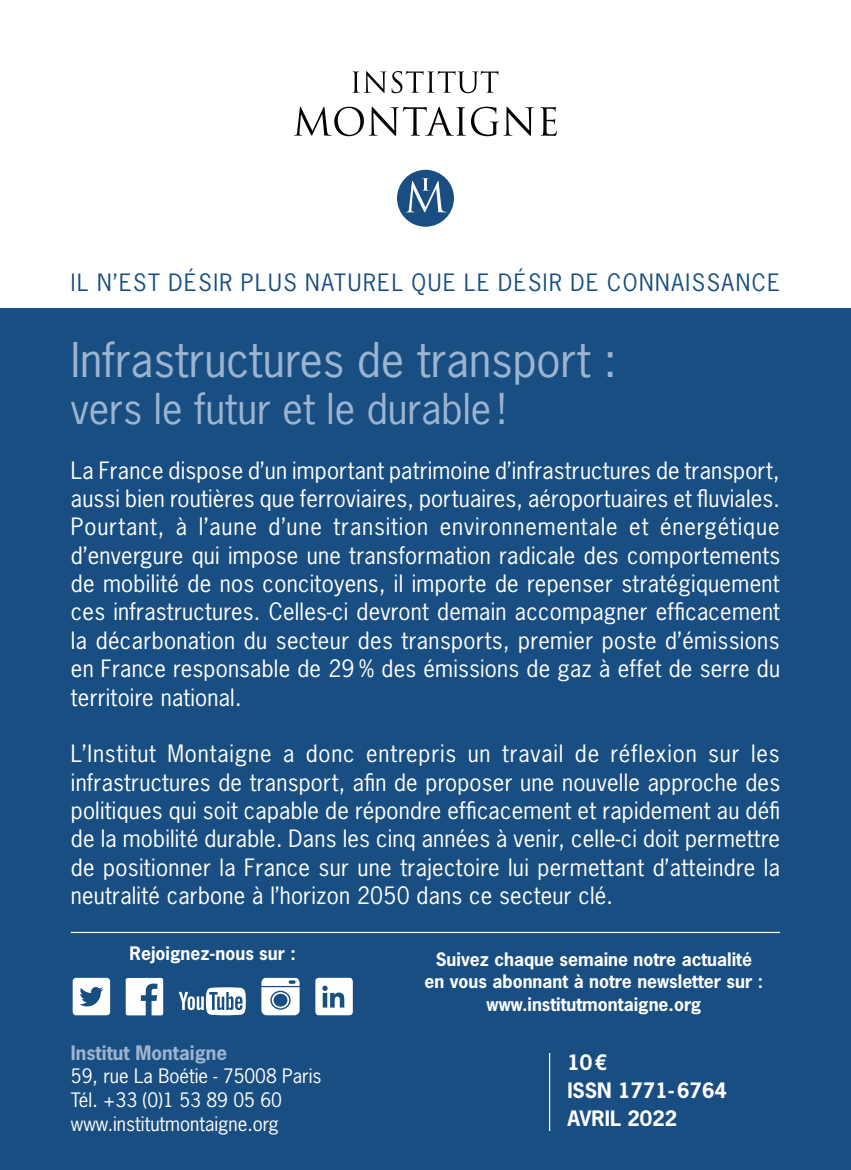
<style>
.page{position:relative;width:851px;height:1170px;background:#fff}
.page>*{position:absolute;margin:0;border:0;box-sizing:border-box;transform-origin:0 0}
.t1{font:45px "News Gothic Std";color:#9db4d1}
.t2{font:40px "News Gothic Std";color:#9db4d1}
.t3{font:22.5px/28.2px "News Gothic Std";letter-spacing:.01em;color:#fff;text-align:justify}
.t4{font:22.5px "News Gothic Std";letter-spacing:.07em;color:#184e81}
.t5{font:700 20px/27.5px "News Gothic Std";color:#fff}
.t6{font:18.75px/23.8px "News Gothic Std";color:#fff}
.t7{font:700 18.75px "News Gothic Std";color:#9db4d1}
.t8{font:700 17.5px/22.5px "News Gothic Std";color:#fff;text-align:center}
</style>
<div class="page">
<div style="left:0;top:308px;width:850px;height:861px;background:#184e81"></div>
<svg style="left:352px;top:71px;width:146px;height:22px"></svg>
<svg style="left:294px;top:107px;width:239px;height:29px"></svg>
<svg style="left:540px;top:107px;width:16px;height:29px"></svg>
<svg style="left:397px;top:170px;width:57px;height:57px"></svg>
<svg style="left:73px;top:977px;width:37px;height:38px"></svg>
<svg style="left:126px;top:977px;width:37px;height:38px"></svg>
<svg style="left:179px;top:987px;width:67px;height:28px"></svg>
<svg style="left:315px;top:977px;width:38px;height:38px"></svg>
<svg style="left:261px;top:977px;width:38px;height:38px"></svg>
<hr style="left:71px;top:931px;width:709px;height:2px;background:#fff">
<hr style="left:549px;top:1052px;width:1px;height:78px;background:#fff">
<p class="t4" style="left:71px;top:268px;width:710px">IL N’EST DÉSIR PLUS NATUREL QUE LE DÉSIR DE CONNAISSANCE</p>
<h1 class="t1" style="left:71px;top:331px;width:547px">Infrastructures de transport :</h1>
<h2 class="t2" style="left:71px;top:383px;width:435px">vers le futur et le durable !</h2>
<p class="t3" style="left:71px;top:456px;width:711px">La France dispose d’un important patrimoine d’infrastructures de transport, aussi bien routières que ferroviaires, portuaires, aéroportuaires et fluviales.<br>Pourtant, à l’aune d’une transition environnementale et énergétique d’envergure qui impose une transformation radicale des comportements de mobilité de nos concitoyens, il importe de repenser stratégiquement ces infrastructures. Celles-ci devront demain accompagner efficacement la décarbonation du secteur des transports, premier poste d’émissions en France responsable de 29 % des émissions de gaz à effet de serre du territoire national.</p>
<p class="t3" style="left:71px;top:739px;width:710px">L’Institut Montaigne a donc entrepris un travail de réflexion sur les infrastructures de transport, afin de proposer une nouvelle approche des politiques qui soit capable de répondre efficacement et rapidement au défi de la mobilité durable. Dans les cinq années à venir, celle-ci doit permettre de positionner la France sur une trajectoire lui permettant d’atteindre la neutralité carbone à l’horizon 2050 dans ce secteur clé.</p>
<p class="t8" style="left:129px;top:942px;width:168px">Rejoignez-nous sur :</p>
<p class="t7" style="left:71px;top:1040px;width:158px">Institut Montaigne</p>
<p class="t6" style="left:71px;top:1064px;width:252px">59, rue La Boétie - 75008 Paris<br>Tél. +33 (0)1 53 89 05 60 www.institutmontaigne.org</p>
<p class="t8" style="left:424px;top:947px;width:340px">Suivez chaque semaine notre actualité en vous abonnant à notre newsletter sur : www.institutmontaigne.org</p>
<p class="t5" style="left:567px;top:1048px;width:161px">10€<br>ISSN 1771-6764<br>AVRIL 2022</p>
</div>
